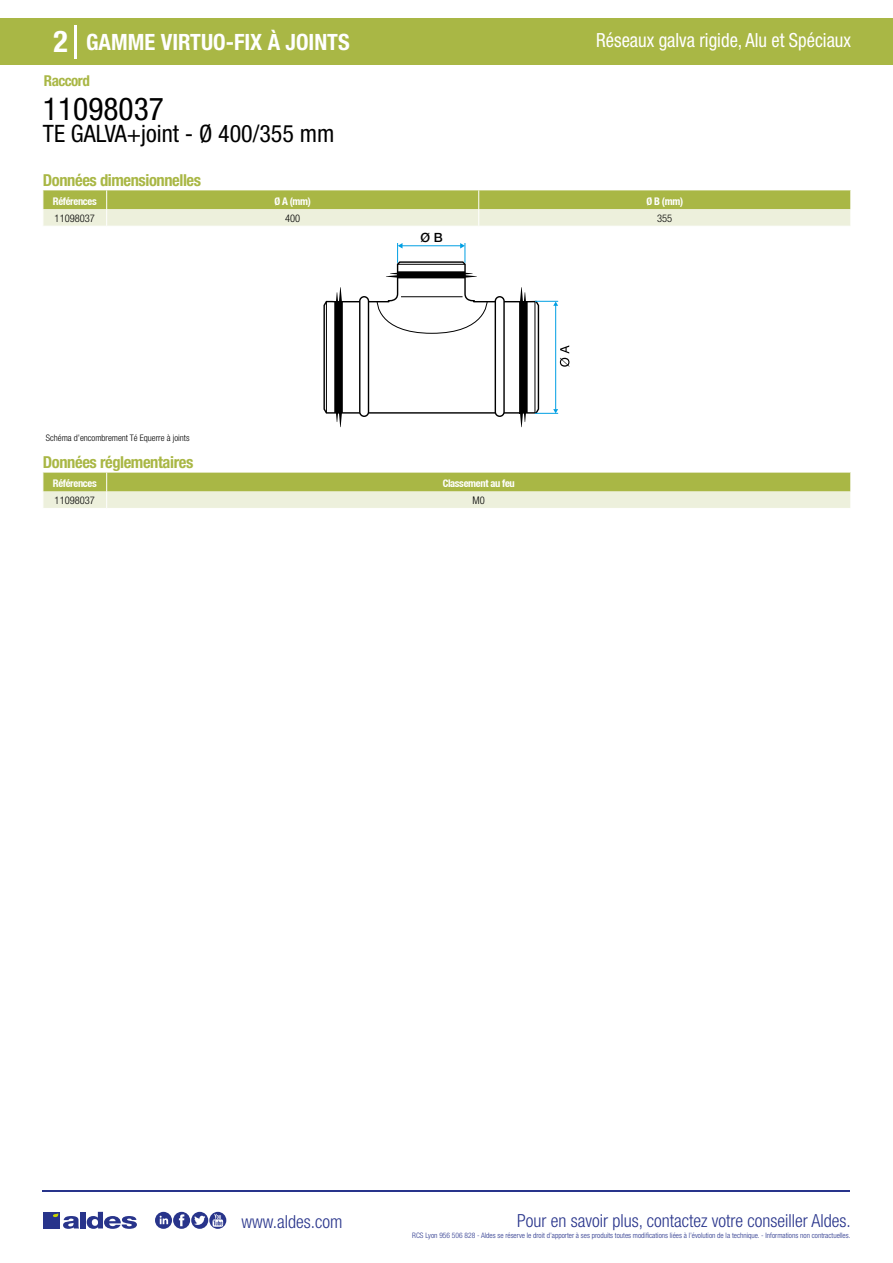
<style>
.page{position:relative;width:893px;height:1263px;background:#fff}
.page>*{position:absolute;margin:0;border:0;box-sizing:border-box;transform-origin:0 0}
.t1{font:condensed 31.5px "Helvetica Neue LT Std";color:#000}
.t2{font:700 condensed 30px "Helvetica Neue LT Std";color:#fff}
.t3{font:condensed 24px "Helvetica Neue LT Std";color:#000}
.t4{font:700 condensed 22.5px "Helvetica Neue LT Std";color:#fff}
.t5{font:condensed 19.5px "Helvetica Neue LT Std";color:#fff;scale:.95 1}
.t6{font:300 condensed 18px "Helvetica Neue";color:#28348b}
.t7{font:700 condensed 16.5px "Helvetica Neue LT Std";letter-spacing:-.025em;color:#a9b745}
.t8{font:700 condensed 15px "Helvetica Neue LT Std";letter-spacing:-.035em;color:#a9b745}
.t9{font:500 12.75px "Helvetica Neue";color:#000}
.t10{font:700 condensed 10.5px "Helvetica Neue";letter-spacing:-.03em;color:#fff}
.t11{font:300 condensed 10.5px "Helvetica Neue";color:#000}
.t12{font:300 condensed 9px "Helvetica Neue";color:#000}
.t13{font:300 condensed 7.5px "Helvetica Neue";color:#28348b}
</style>
<div class="page">
<div style="left:0;top:18px;width:893px;height:46px;background:#a9b745"></div>
<hr style="left:74px;top:25px;width:2px;height:33px;background:#fff">
<hr style="left:43px;top:1190px;width:807px;height:1px;background:#28348b">
<svg style="left:155px;top:1212px;width:71px;height:17px"></svg>
<div style="left:43px;top:1212px;width:17px;height:16px;background:#28348b"></div>
<div style="left:80px;top:1212px;width:6px;height:16px;background:#28348b"></div>
<svg style="left:87px;top:1212px;width:50px;height:17px"></svg>
<svg style="left:53px;top:1213px;width:26px;height:16px"></svg>
<svg style="left:43px;top:190px;width:808px;height:36px;background:#cad28e"></svg>
<svg style="left:323px;top:243px;width:246px;height:184px"></svg>
<svg style="left:43px;top:473px;width:808px;height:35px;background:#c9d28d"></svg>
<h2 class="t2" style="left:54px;top:24px;width:16px">2</h2>
<h3 class="t4" style="left:86px;top:28px;width:265px">GAMME VIRTUO-FIX À JOINTS</h3>
<h3 class="t5" style="left:596px;top:29px;width:270px">Réseaux galva rigide, Alu et Spéciaux</h3>
<h3 class="t8" style="left:44px;top:71px;width:47px">Raccord</h3>
<h1 class="t1" style="left:43px;top:91px;width:122px">11098037</h1>
<h3 class="t3" style="left:43px;top:120px;width:293px">TE GALVA+joint - Ø 400/355 mm</h3>
<h3 class="t7" style="left:43px;top:170px;width:160px">Données dimensionnelles</h3>
<h3 class="t10" style="left:53px;top:195px;width:45px">Références</h3>
<h3 class="t10" style="left:274px;top:195px;width:38px">Ø A (mm)</h3>
<h3 class="t10" style="left:646px;top:195px;width:38px">Ø B (mm)</h3>
<h3 class="t11" style="left:55px;top:212px;width:42px">11098037</h3>
<h3 class="t11" style="left:285px;top:212px;width:17px">400</h3>
<h3 class="t11" style="left:657px;top:212px;width:17px">355</h3>
<h3 class="t9" style="left:421px;top:230px;width:24px">Ø B</h3>
<p class="t12" style="left:46px;top:433px;width:145px">Schéma d’encombrement Té Equerre à joints</p>
<h3 class="t7" style="left:43px;top:452px;width:152px">Données réglementaires</h3>
<h3 class="t10" style="left:53px;top:477px;width:45px">Références</h3>
<h3 class="t10" style="left:443px;top:477px;width:74px">Classement au feu</h3>
<h3 class="t11" style="left:55px;top:494px;width:42px">11098037</h3>
<h3 class="t11" style="left:473px;top:494px;width:14px">M0</h3>
<h3 class="t6" style="left:241px;top:1211px;width:102px">www.aldes.com</h3>
<h3 class="t6" style="left:517px;top:1211px;width:335px">Pour en savoir plus, contactez votre conseiller Aldes.</h3>
<p class="t13" style="left:412px;top:1230px;width:440px">RCS Lyon 956 506 828 - Aldes se réserve le droit d’apporter à ses produits toutes modifications liées à l’évolution de la technique. - Informations non contractuelles.</p>
</div>
